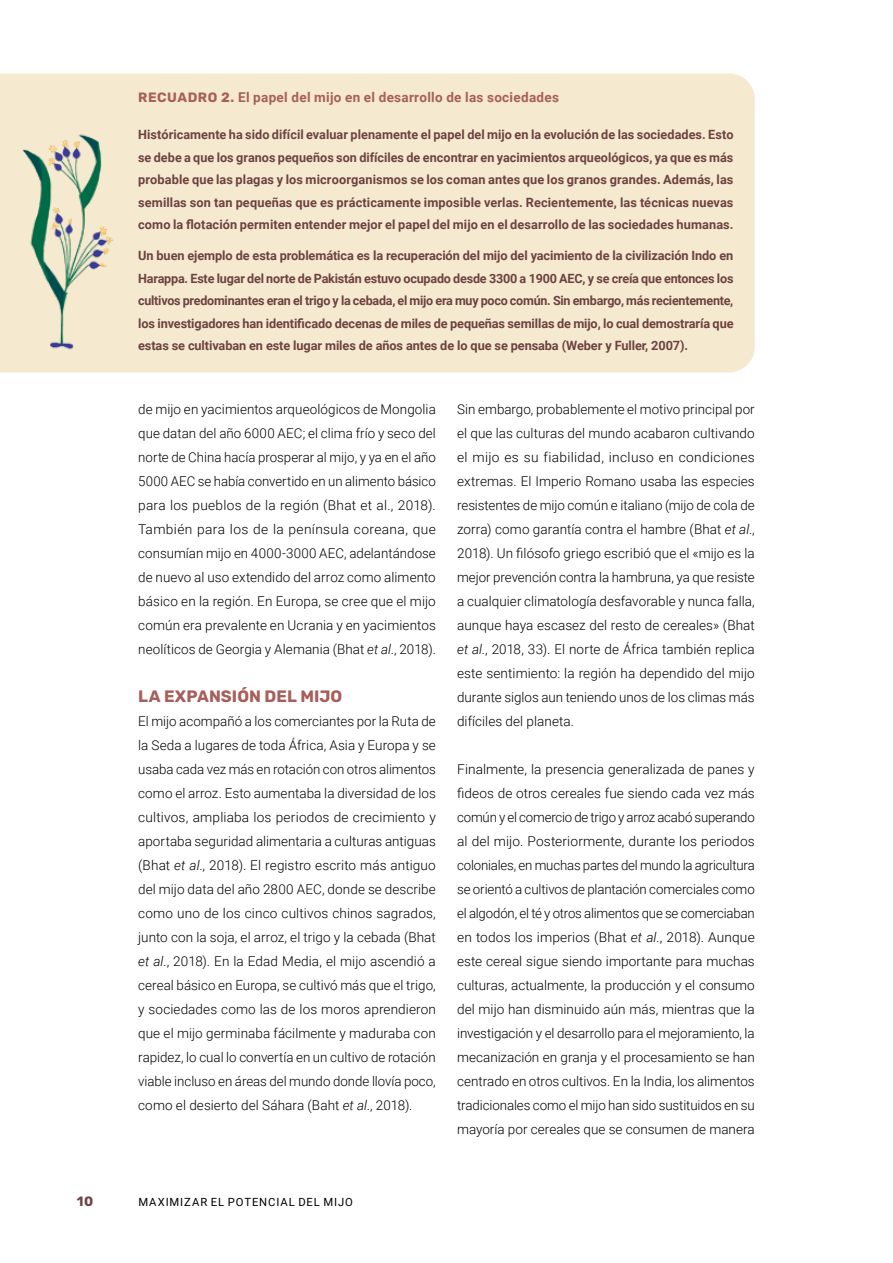
<style>
.page{position:relative;width:893px;height:1263px;background:#fff}
.page>*{position:absolute;margin:0;border:0;box-sizing:border-box;transform-origin:0 0}
.t1{font:300 16.5px "Rubik";letter-spacing:.005em;color:#a75f5b}
.t2{font:300 13.5px/24px "Roboto";letter-spacing:.005em;color:#000;text-align:justify}
.t3{font:700 13.5px "Roboto";letter-spacing:.02em;color:#a75f5b}
.t4{font:300 13.5px "Rubik";color:#6d4241}
.t5{font:700 12.75px/22.5px "Roboto";letter-spacing:-.005em;color:#6d4241;text-align:justify}
.t6{font:11.25px "Roboto";letter-spacing:.075em;color:#000}
.s1{font-family:"Rubik";font-weight:300}
.s2{font-style:italic}
</style>
<div class="page">
<div style="left:0;top:74px;width:755px;height:298px;background:#f5e9d0"></div>
<img style="left:14px;top:114px;width:110px;height:243px">
<p class="t3" style="left:138px;top:88px;width:422px"><span class="s1">RECUADRO 2.</span> El papel del mijo en el desarrollo de las sociedades</p>
<p class="t5" style="left:138px;top:123px;width:597px">Históricamente ha sido difícil evaluar plenamente el papel del mijo en la evolución de las sociedades. Esto se debe a que los granos pequeños son difíciles de encontrar en yacimientos arqueológicos, ya que es más probable que las plagas y los microorganismos se los coman antes que los granos grandes. Además, las semillas son tan pequeñas que es prácticamente imposible verlas. Recientemente, las técnicas nuevas como la flotación permiten entender mejor el papel del mijo en el desarrollo de las sociedades humanas.</p>
<p class="t5" style="left:138px;top:244px;width:597px">Un buen ejemplo de esta problemática es la recuperación del mijo del yacimiento de la civilización Indo en Harappa. Este lugar del norte de Pakistán estuvo ocupado desde 3300 a 1900 AEC, y se creía que entonces los cultivos predominantes eran el trigo y la cebada, el mijo era muy poco común. Sin embargo, más recientemente, los investigadores han identificado decenas de miles de pequeñas semillas de mijo, lo cual demostraría que estas se cultivaban en este lugar miles de años antes de lo que se pensaba (Weber y Fuller, 2007).</p>
<p class="t2" style="left:138px;top:397px;width:299px">de mijo en yacimientos arqueológicos de Mongolia que datan del año 6000 AEC; el clima frío y seco del norte de China hacía prosperar al mijo, y ya en el año 5000 AEC se había convertido en un alimento básico para los pueblos de la región (Bhat et al., 2018).<br>También para los de la península coreana, que consumían mijo en 4000-3000 AEC, adelantándose de nuevo al uso extendido del arroz como alimento básico en la región. En Europa, se cree que el mijo común era prevalente en Ucrania y en yacimientos neolíticos de Georgia y Alemania (Bhat <span class="s2">et al</span>., 2018).</p>
<p class="t1" style="left:138px;top:684px;width:206px">LA EXPANSIÓN DEL MIJO</p>
<p class="t2" style="left:138px;top:709px;width:299px">El mijo acompañó a los comerciantes por la Ruta de la Seda a lugares de toda África, Asia y Europa y se usaba cada vez más en rotación con otros alimentos como el arroz. Esto aumentaba la diversidad de los cultivos, ampliaba los periodos de crecimiento y aportaba seguridad alimentaria a culturas antiguas (Bhat <span class="s2">et al</span>., 2018). El registro escrito más antiguo del mijo data del año 2800 AEC, donde se describe como uno de los cinco cultivos chinos sagrados, junto con la soja, el arroz, el trigo y la cebada (Bhat <span class="s2">et al.</span>, 2018). En la Edad Media, el mijo ascendió a cereal básico en Europa, se cultivó más que el trigo, y sociedades como las de los moros aprendieron que el mijo germinaba fácilmente y maduraba con rapidez, lo cual lo convertía en un cultivo de rotación viable incluso en áreas del mundo donde llovía poco, como el desierto del Sáhara (Baht <span class="s2">et al</span>., 2018).</p>
<p class="t2" style="left:457px;top:397px;width:299px">Sin embargo, probablemente el motivo principal por el que las culturas del mundo acabaron cultivando el mijo es su fiabilidad, incluso en condiciones extremas. El Imperio Romano usaba las especies resistentes de mijo común e italiano (mijo de cola de zorra) como garantía contra el hambre (Bhat <span class="s2">et al</span>., 2018). Un filósofo griego escribió que el «mijo es la mejor prevención contra la hambruna, ya que resiste a cualquier climatología desfavorable y nunca falla, aunque haya escasez del resto de cereales» (Bhat <span class="s2">et al</span>., 2018, 33). El norte de África también replica este sentimiento: la región ha dependido del mijo durante siglos aun teniendo unos de los climas más difíciles del planeta.</p>
<p class="t2" style="left:457px;top:757px;width:299px">Finalmente, la presencia generalizada de panes y fideos de otros cereales fue siendo cada vez más común y el comercio de trigo y arroz acabó superando al del mijo. Posteriormente, durante los periodos coloniales, en muchas partes del mundo la agricultura se orientó a cultivos de plantación comerciales como el algodón, el té y otros alimentos que se comerciaban en todos los imperios (Bhat <span class="s2">et al.</span>, 2018). Aunque este cereal sigue siendo importante para muchas culturas, actualmente, la producción y el consumo del mijo han disminuido aún más, mientras que la investigación y el desarrollo para el mejoramiento, la mecanización en granja y el procesamiento se han centrado en otros cultivos. En la India, los alimentos tradicionales como el mijo han sido sustituidos en su mayoría por cereales que se consumen de manera</p>
<p class="t4" style="left:77px;top:1192px;width:18px">10</p>
<p class="t6" style="left:138px;top:1194px;width:216px">MAXIMIZAR EL POTENCIAL DEL MIJO</p>
</div>
